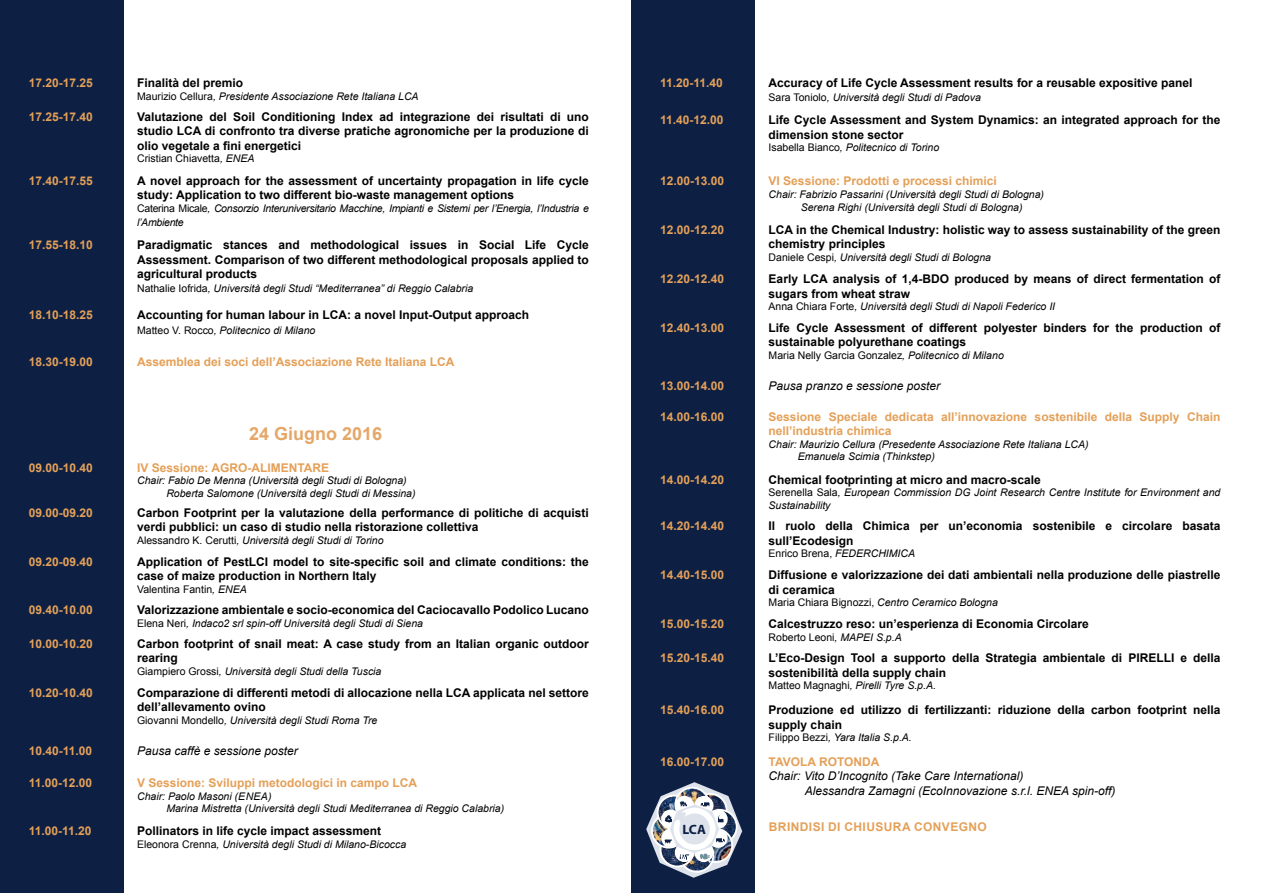
<style>
.page{position:relative;width:1263px;height:893px;background:#fff}
.page>*{position:absolute;margin:0;border:0;box-sizing:border-box;transform-origin:0 0}
.t1{font:700 18px "Arial";color:#e4a768}
.t2{font:700 13.5px "Myriad Pro";color:#0d2044}
.t3{font:700 12px/14.4px "Arial";color:#000}
.t4{font:700 12px/14.4px "Arial";color:#e4a058}
.t5{font:italic 12px/14.4px "Arial";color:#000}
.t6{font:700 12px "Arial";letter-spacing:.035em;color:#e4a058}
.t7{font:italic 10.5px/12.6px "Arial";color:#000}
.t8{font:10.5px "Arial";color:#000}
.t9{font:italic 10.5px/14.4px "Arial";letter-spacing:-.025em;color:#000}
.s1{font-style:normal}
.s2{font-style:italic}
</style>
<div class="page">
<div style="left:0;top:0;width:123px;height:893px;background:#0d2044"></div>
<div style="left:631px;top:0;width:124px;height:893px;background:#0d2044"></div>
<svg style="left:646px;top:782px;width:96px;height:96px"></svg>
<p class="t4" style="left:29px;top:76px;width:66px">17.20-17.25</p>
<p class="t3" style="left:769px;top:76px;width:425px">Accuracy of Life Cycle Assessment results for a reusable expositive panel</p>
<p class="t7" style="left:769px;top:92px;width:214px"><span class="s1">Sara Toniolo</span>, Università degli Studi di Padova</p>
<p class="t3" style="left:137px;top:76px;width:108px">Finalità del premio</p>
<p class="t7" style="left:137px;top:90px;width:283px"><span class="s1">Maurizio Cellura</span>, Presidente Associazione Rete Italiana LCA</p>
<p class="t4" style="left:660px;top:76px;width:64px">11.20-11.40</p>
<p class="t4" style="left:29px;top:110px;width:66px">17.25-17.40</p>
<p class="t3" style="left:137px;top:110px;width:453px;text-align:justify">Valutazione del Soil Conditioning Index ad integrazione dei risultati di uno studio LCA di confronto tra diverse pratiche agronomiche per la produzione di olio vegetale a fini energetici</p>
<p class="t8" style="left:137px;top:151px;width:119px">Cristian Chiavetta<span class="s2">, ENEA</span></p>
<p class="t4" style="left:660px;top:113px;width:65px">11.40-12.00</p>
<p class="t3" style="left:769px;top:113px;width:453px">Life Cycle Assessment and System Dynamics: an integrated approach for the dimension stone sector</p>
<p class="t7" style="left:769px;top:141px;width:172px"><span class="s1">Isabella Bianco</span>, Politecnico di Torino</p>
<p class="t4" style="left:29px;top:174px;width:66px">17.40-17.55</p>
<p class="t4" style="left:29px;top:238px;width:66px">17.55-18.10</p>
<p class="t4" style="left:29px;top:308px;width:66px">18.10-18.25</p>
<p class="t4" style="left:29px;top:355px;width:66px">18.30-19.00</p>
<p class="t3" style="left:137px;top:174px;width:453px">A novel approach for the assessment of uncertainty propagation in life cycle study: Application to two different bio-waste management options</p>
<p class="t9" style="left:137px;top:201px;width:453px"><span class="s1">Caterina Micale</span>, Consorzio Interuniversitario Macchine, Impianti e Sistemi per l’Energia, l’Industria e l’Ambiente</p>
<p class="t3" style="left:137px;top:238px;width:453px;text-align:justify">Paradigmatic stances and methodological issues in Social Life Cycle Assessment. Comparison of two different methodological proposals applied to agricultural products</p>
<p class="t7" style="left:137px;top:282px;width:338px"><span class="s1">Nathalie Iofrida</span>, Università degli Studi “Mediterranea” di Reggio Calabria</p>
<p class="t3" style="left:137px;top:308px;width:394px">Accounting for human labour in LCA: a novel Input-Output approach</p>
<p class="t7" style="left:137px;top:324px;width:180px"><span class="s1">Matteo V. Rocco</span>, Politecnico di Milano</p>
<p class="t4" style="left:137px;top:355px;width:319px">Assemblea dei soci dell’Associazione Rete Italiana LCA</p>
<p class="t4" style="left:660px;top:174px;width:66px">12.00-13.00</p>
<p class="t4" style="left:769px;top:174px;width:230px">VI Sessione: Prodotti e processi chimici</p>
<p class="t7" style="left:801px;top:188px;width:245px;text-indent:-32px">Chair: Fabrizio Passarini (Università degli Studi di Bologna)<br>Serena Righi (Università degli Studi di Bologna)</p>
<p class="t4" style="left:660px;top:223px;width:66px">12.00-12.20</p>
<p class="t3" style="left:769px;top:223px;width:453px">LCA in the Chemical Industry: holistic way to assess sustainability of the green chemistry principles</p>
<p class="t7" style="left:769px;top:251px;width:224px"><span class="s1">Daniele Cespi</span>, Università degli Studi di Bologna</p>
<p class="t4" style="left:660px;top:272px;width:66px">12.20-12.40</p>
<p class="t3" style="left:769px;top:272px;width:164px">Early LCA analysis of 1,4-BDO</p>
<p class="t3" style="left:954px;top:272px;width:268px">produced by means of direct fermentation of</p>
<p class="t3" style="left:769px;top:286px;width:143px">sugars from wheat straw</p>
<p class="t7" style="left:769px;top:300px;width:288px"><span class="s1">Anna Chiara Forte</span>, Università degli Studi di Napoli Federico II</p>
<p class="t4" style="left:660px;top:321px;width:66px">12.40-13.00</p>
<p class="t3" style="left:769px;top:321px;width:454px">Life Cycle Assessment of different polyester binders for the production of sustainable polyurethane coatings</p>
<p class="t8" style="left:769px;top:348px;width:237px">Maria Nelly Garcia Gonzalez<span class="s2">, Politecnico di Milano</span></p>
<p class="t4" style="left:660px;top:379px;width:66px">13.00-14.00</p>
<p class="t5" style="left:769px;top:379px;width:173px">Pausa pranzo e sessione poster</p>
<p class="t4" style="left:29px;top:460px;width:66px">09.00-10.40</p>
<p class="t4" style="left:29px;top:506px;width:66px">09.00-09.20</p>
<p class="t4" style="left:29px;top:554px;width:66px">09.20-09.40</p>
<p class="t4" style="left:29px;top:603px;width:66px">09.40-10.00</p>
<p class="t4" style="left:29px;top:637px;width:66px">10.00-10.20</p>
<p class="t4" style="left:29px;top:685px;width:66px">10.20-10.40</p>
<h1 class="t1" style="left:249px;top:421px;width:135px">24 Giugno 2016</h1>
<p class="t4" style="left:137px;top:460px;width:85px">IV Sessione: AGRO</p>
<p class="t4" style="left:247px;top:460px;width:29px">-ALIMEN</p>
<p class="t4" style="left:297px;top:460px;width:16px">TARE</p>
<p class="t7" style="left:166px;top:474px;width:251px;text-indent:-29px">Chair: Fabio De Menna (Università degli Studi di Bologna)<br>Roberta Salomone (Università degli Studi di Messina)</p>
<p class="t3" style="left:137px;top:506px;width:453px">Carbon Footprint per la valutazione della performance di politiche di acquisti verdi pubblici: un caso di studio nella ristorazione collettiva</p>
<p class="t7" style="left:137px;top:534px;width:248px"><span class="s1">Alessandro K. Cerutti</span>, Università degli Studi di Torino</p>
<p class="t3" style="left:137px;top:554px;width:453px">Application of PestLCI model to site-specific soil and climate conditions: the case of maize production in Northern Italy</p>
<p class="t8" style="left:137px;top:582px;width:111px">Valentina Fantin<span class="s2">, ENEA</span></p>
<p class="t3" style="left:137px;top:603px;width:453px">Valorizzazione ambientale e socio-economica del Caciocavallo Podolico Lucano</p>
<p class="t7" style="left:137px;top:617px;width:287px"><span class="s1">Elena Neri</span>, Indaco2 srl spin-off Università degli Studi di Siena</p>
<p class="t3" style="left:137px;top:637px;width:453px">Carbon footprint of snail meat: A case study from an Italian organic outdoor rearing</p>
<p class="t7" style="left:137px;top:665px;width:246px"><span class="s1">Giampiero Grossi</span>, Università degli Studi della Tuscia</p>
<p class="t3" style="left:137px;top:685px;width:453px">Comparazione di differenti metodi di allocazione nella LCA applicata nel settore dell’allevamento ovino</p>
<p class="t7" style="left:137px;top:714px;width:242px"><span class="s1">Giovanni Mondello</span>, Università degli Studi Roma Tre</p>
<p class="t4" style="left:660px;top:409px;width:66px">14.00-16.00</p>
<p class="t4" style="left:769px;top:409px;width:453px">Sessione Speciale dedicata all’innovazione sostenibile della Supply Chain nell’industria chimica</p>
<p class="t7" style="left:798px;top:438px;width:292px;text-indent:-29px">Chair: Maurizio Cellura (Presedente Associazione Rete Italiana LCA)<br>Emanuela Scimia (Thinkstep)</p>
<p class="t3" style="left:769px;top:472px;width:274px">Chemical footprinting at micro and macro-scale</p>
<p class="t7" style="left:769px;top:487px;width:453px"><span class="s1">Serenella Sala</span>, European Commission DG Joint Research Centre Institute for Environment and<br>Sustainability</p>
<p class="t3" style="left:769px;top:519px;width:453px">Il ruolo della Chimica per un’economia sostenibile e circolare basata sull’Ecodesign</p>
<p class="t8" style="left:769px;top:546px;width:148px">Enrico Brena, <span class="s2">FEDERCHIMICA</span></p>
<p class="t3" style="left:769px;top:568px;width:453px">Diffusione e valorizzazione dei dati ambientali nella produzione delle piastrelle di ceramica</p>
<p class="t7" style="left:769px;top:597px;width:231px"><span class="s1">Maria Chiara Bignozzi,</span> Centro Ceramico Bologna</p>
<p class="t3" style="left:769px;top:617px;width:322px">Calcestruzzo reso: un’esperienza di Economia Circolare</p>
<p class="t8" style="left:769px;top:630px;width:135px">Roberto Leoni<span class="s2">, MAPEI S.p.A</span></p>
<p class="t4" style="left:660px;top:473px;width:66px">14.00-14.20</p>
<p class="t4" style="left:660px;top:519px;width:66px">14.20-14.40</p>
<p class="t4" style="left:660px;top:568px;width:66px">14.40-15.00</p>
<p class="t4" style="left:660px;top:617px;width:66px">15.00-15.20</p>
<p class="t4" style="left:660px;top:651px;width:66px">15.20-15.40</p>
<p class="t3" style="left:769px;top:651px;width:453px">L’Eco-Design Tool a supporto della Strategia ambientale di PIRELLI e della sostenibilità della supply chain</p>
<p class="t7" style="left:769px;top:679px;width:169px"><span class="s1">Matteo Magnaghi</span>, Pirelli Tyre S.p.A.</p>
<p class="t4" style="left:660px;top:703px;width:66px">15.40-16.00</p>
<p class="t3" style="left:769px;top:703px;width:453px">Produzione ed utilizzo di fertilizzanti: riduzione della carbon footprint nella supply chain</p>
<p class="t7" style="left:769px;top:731px;width:145px"><span class="s1">Filippo Bezzi</span>, Yara Italia S.p.A.</p>
<p class="t4" style="left:29px;top:744px;width:65px">10.40-11.00</p>
<p class="t5" style="left:137px;top:744px;width:162px">Pausa caffè e sessione poster</p>
<p class="t4" style="left:29px;top:776px;width:65px">11.00-12.00</p>
<p class="t4" style="left:137px;top:776px;width:282px">V Sessione: Sviluppi metodologici in campo LCA</p>
<p class="t7" style="left:137px;top:790px;width:110px">Chair: Paolo Masoni (enea</p>
<p class="t7" style="left:166px;top:790px;width:339px;text-indent:102px">)<br>Marina Mistretta (Università degli Studi Mediterranea di Reggio Calabria)</p>
<p class="t4" style="left:29px;top:824px;width:64px">11.00-11.20</p>
<p class="t3" style="left:137px;top:824px;width:246px">Pollinators in life cycle impact assessment</p>
<p class="t7" style="left:137px;top:838px;width:271px"><span class="s1">Eleonora Crenna</span>, Università degli Studi di Milano-Bicocca</p>
<p class="t4" style="left:660px;top:755px;width:66px">16.00-17.00</p>
<p class="t2" style="left:682px;top:820px;width:25px">LCA</p>
<p class="t4" style="left:769px;top:755px;width:86px">TAVOLA ROTONDA</p>
<p class="t5" style="left:805px;top:769px;width:312px;text-indent:-36px">Chair: Vito D’Incognito (Take Care International)<br>Alessandra Zamagni (EcoInnovazione s.r.l. ENEA spin-off)</p>
<p class="t6" style="left:769px;top:818px;width:220px">Brindisi di chiusura convegno</p>
</div>
